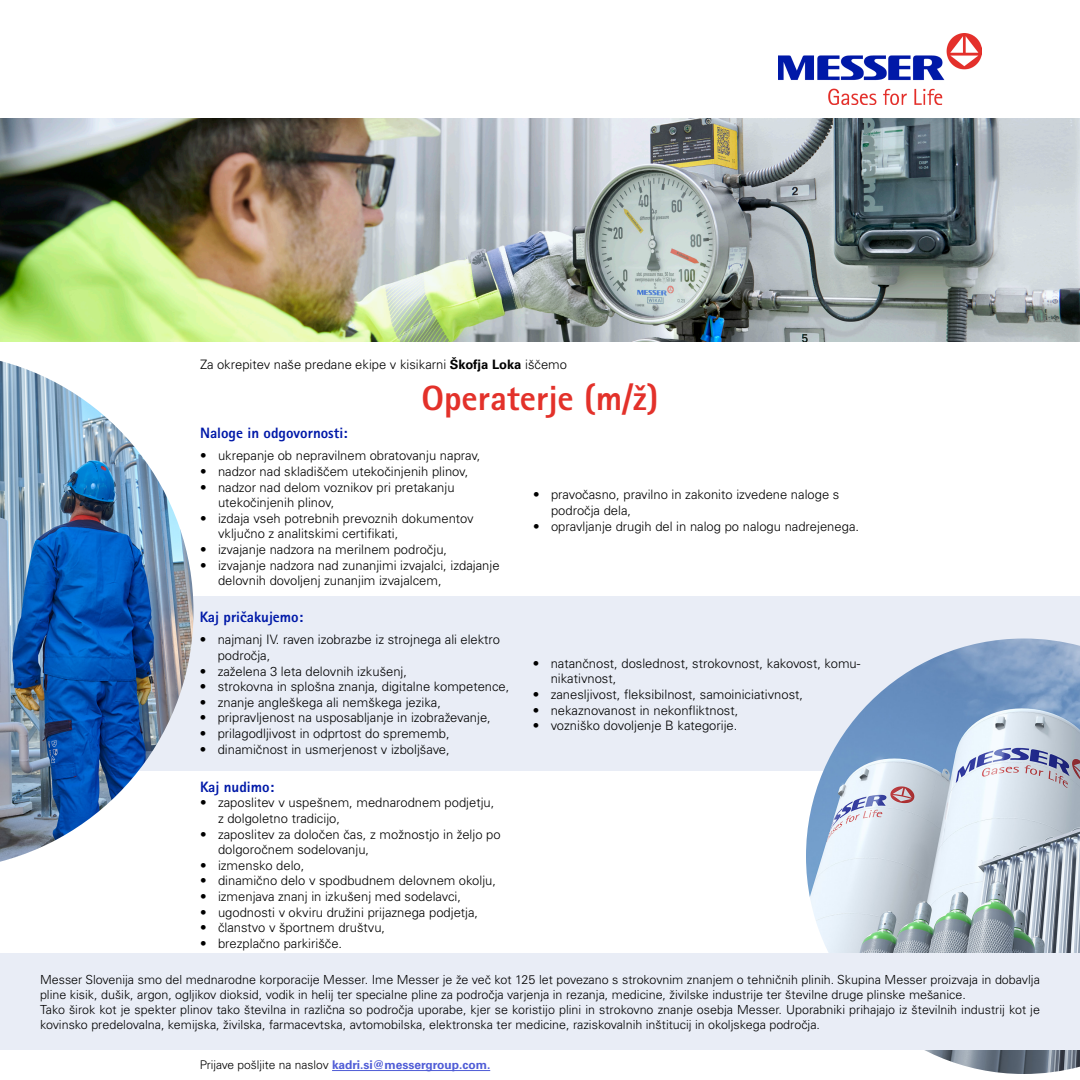
<style>
.page{position:relative;width:1080px;height:1080px;background:#fff}
.page>*{position:absolute;margin:0;border:0;box-sizing:border-box;transform-origin:0 0}
.t1{font:800 35px "Rotis Sans Serif Pro";color:#e3312a}
.t2{font:800 15px "Rotis Sans Serif Pro";color:#0019a8}
.t3{font:300 13px/15.6px "Univers LT Pro 45";color:#000}
.t4{font:300 12.5px/15px "Univers LT Pro 45";color:#000}
.t5{font:700 12px "Univers LT Pro 65";color:#4f5cd6}
.s1{font-family:"Univers LT Pro 65";font-weight:700}
.s2{font-family:"Univers LT Pro 45";font-weight:300;color:#000}
</style>
<div class="page">
<div style="left:0;top:596px;width:1080px;height:176px;background:#e9edf6"></div>
<img style="left:806px;top:638px;width:274px;height:436px">
<img style="left:778px;top:34px;width:204px;height:70px">
<img style="left:0;top:118px;width:1080px;height:224px">
<div style="left:0;top:953px;width:1080px;height:97px;background:#e9edf6"></div>
<img style="left:0;top:361px;width:193px;height:501px">
<hr style="left:332px;top:1070px;width:158px;height:1px;background:#4f5cd6">
<p class="t3" style="left:200px;top:357px;width:369px">Za okrepitev naše predane ekipe v kisikarni <span class="s1">Škofja Loka</span> iščemo</p>
<p class="t1" style="left:421px;top:376px;width:239px">Operaterje (m/ž)</p>
<p class="t2" style="left:200px;top:424px;width:149px">Naloge in odgovornosti:</p>
<p class="t3" style="left:200px;top:448px;width:282px">• ukrepanje ob nepravilnem obratovanju naprav,</p>
<p class="t3" style="left:200px;top:463px;width:270px">• nadzor nad skladiščem utekočinjenih plinov,</p>
<p class="t3" style="left:218px;top:479px;width:238px;text-indent:-18px">• nadzor nad delom voznikov pri pretakanju utekočinjenih plinov,</p>
<p class="t3" style="left:218px;top:510px;width:257px;text-indent:-18px">• izdaja vseh potrebnih prevoznih dokumentov vključno z analitskimi certifikati,</p>
<p class="t3" style="left:200px;top:541px;width:249px">• izvajanje nadzora na merilnem področju,</p>
<p class="t3" style="left:218px;top:557px;width:283px;text-indent:-18px">• izvajanje nadzora nad zunanjimi izvajalci, izdajanje delovnih dovoljenj zunanjim izvajalcem,</p>
<p class="t3" style="left:551px;top:487px;width:290px;text-indent:-18px">• pravočasno, pravilno in zakonito izvedene naloge s področja dela,</p>
<p class="t3" style="left:533px;top:518px;width:328px">• opravljanje drugih del in nalog po nalogu nadrejenega.</p>
<p class="t2" style="left:200px;top:608px;width:105px">Kaj pričakujemo:</p>
<p class="t3" style="left:218px;top:632px;width:284px;text-indent:-18px">• najmanj IV. raven izobrazbe iz strojnega ali elektro področja,</p>
<p class="t3" style="left:200px;top:663px;width:209px">• zaželena 3 leta delovnih izkušenj,</p>
<p class="t3" style="left:200px;top:678px;width:311px">• strokovna in splošna znanja, digitalne kompetence,</p>
<p class="t3" style="left:200px;top:694px;width:243px">• znanje angleškega ali nemškega jezika,</p>
<p class="t3" style="left:200px;top:710px;width:293px">• pripravljenost na usposabljanje in izobraževanje,</p>
<p class="t3" style="left:200px;top:725px;width:252px">• prilagodljivost in odprtost do sprememb,</p>
<p class="t3" style="left:200px;top:741px;width:252px">• dinamičnost in usmerjenost v izboljšave,</p>
<p class="t2" style="left:200px;top:778px;width:76px">Kaj nudimo:</p>
<p class="t3" style="left:218px;top:795px;width:278px;text-indent:-18px">• zaposlitev v uspešnem, mednarodnem podjetju, z dolgoletno tradicijo,</p>
<p class="t3" style="left:218px;top:826px;width:284px;text-indent:-18px">• zaposlitev za določen čas, z možnostjo in željo po dolgoročnem sodelovanju,</p>
<p class="t3" style="left:200px;top:857px;width:106px">• izmensko delo,</p>
<p class="t3" style="left:200px;top:873px;width:298px">• dinamično delo v spodbudnem delovnem okolju,</p>
<p class="t3" style="left:200px;top:888px;width:263px">• izmenjava znanj in izkušenj med sodelavci,</p>
<p class="t3" style="left:200px;top:904px;width:280px">• ugodnosti v okviru družini prijaznega podjetja,</p>
<p class="t3" style="left:200px;top:919px;width:187px">• članstvo v športnem društvu,</p>
<p class="t3" style="left:200px;top:935px;width:144px">• brezplačno parkirišče.</p>
<p class="t3" style="left:551px;top:655px;width:311px;text-indent:-18px">• natančnost, doslednost, strokovnost, kakovost, komu&shy;nikativnost,</p>
<p class="t3" style="left:533px;top:686px;width:272px">• zanesljivost, fleksibilnost, samoiniciativnost,</p>
<p class="t3" style="left:533px;top:702px;width:207px">• nekaznovanost in nekonfliktnost,</p>
<p class="t3" style="left:533px;top:717px;width:206px">• vozniško dovoljenje B kategorije.</p>
<p class="t4" style="left:40px;top:971px;width:1001px">Messer Slovenija smo del mednarodne korporacije Messer. Ime Messer je že več kot 125 let povezano s strokovnim znanjem o tehničnih plinih. Skupina Messer proizvaja in dobavlja pline kisik, dušik, argon, ogljikov dioksid, vodik in helij ter specialne pline za področja varjenja in rezanja, medicine, živilske industrije ter številne druge plinske mešanice.</p>
<p class="t4" style="left:40px;top:1001px;width:1002px">Tako širok kot je spekter plinov tako številna in različna so področja uporabe, kjer se koristijo plini in strokovno znanje osebja Messer. Uporabniki prihajajo iz številnih industrij kot je kovinsko predelovalna, kemijska, živilska, farmacevtska, avtomobilska, elektronska ter medicine, raziskovalnih inštitucij in okoljskega področja.</p>
<p class="t5" style="left:200px;top:1057px;width:292px"><span class="s2">Prijave pošljite na naslov</span> kadri.si@messergroup.com.</p>
</div>
